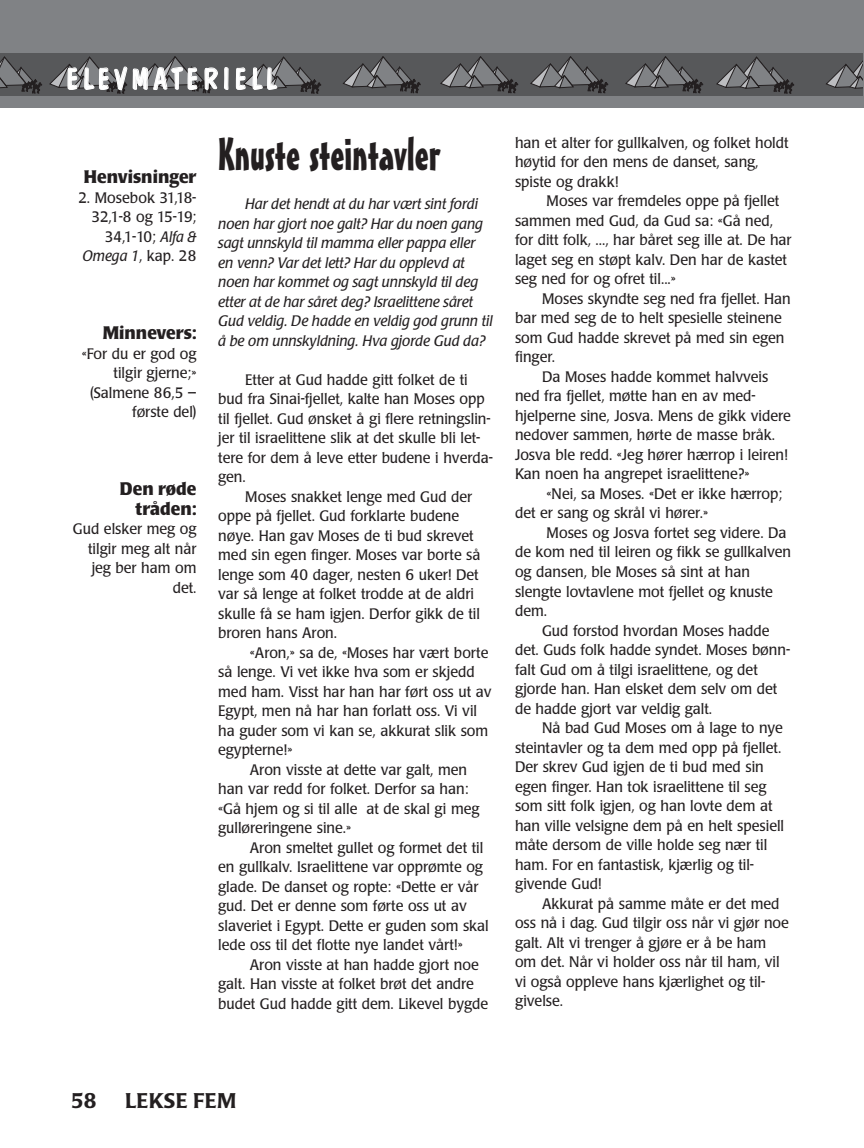
<style>
.page{position:relative;width:864px;height:1148px;background:#fff}
.page>*{position:absolute;margin:0;border:0;box-sizing:border-box;transform-origin:0 0}
.t1{font:45px "Mister Earl BT";color:#231f20}
.t2{font:30px "Dom Casual";letter-spacing:.1em;color:#fff}
.t3{font:500 21px "Poppl Laudatio";letter-spacing:.02em;color:#231f20}
.t4{font:700 18px/19.5px "Poppl Laudatio";color:#231f20;text-align:right;scale:.95 1}
.t5{font:15px/19.5px "Poppl Laudatio";color:#231f20;scale:.95 1}
.t6{font:italic 15px/19.5px "Poppl Laudatio";color:#231f20}
.s1{font-style:italic}
</style>
<div class="page">
<div style="left:0;top:0;width:864px;height:107px;background:#808285"></div>
<div style="left:0;top:53px;width:864px;height:43px;background:#57585a"></div>
<svg style="left:0;top:57px;width:42px;height:36px"></svg>
<svg style="left:50px;top:57px;width:77px;height:36px"></svg>
<svg style="left:135px;top:57px;width:77px;height:36px"></svg>
<svg style="left:244px;top:57px;width:77px;height:36px"></svg>
<svg style="left:343px;top:57px;width:77px;height:36px"></svg>
<svg style="left:441px;top:57px;width:77px;height:36px"></svg>
<svg style="left:531px;top:57px;width:77px;height:36px"></svg>
<svg style="left:626px;top:57px;width:77px;height:36px"></svg>
<svg style="left:717px;top:57px;width:77px;height:36px"></svg>
<svg style="left:826px;top:60px;width:37px;height:28px"></svg>
<hr style="left:863px;top:0;width:1px;height:107px;background:#808285">
<h2 class="t2" style="left:65px;top:67px;width:213px">ELEVMATERIELL</h2>
<p class="t4" style="left:84px;top:169px;width:120px">Henvisninger</p>
<p class="t5" style="left:78px;top:189px;width:126px;text-align:right">2. Mosebok 31,18-<br>32,1-8 og 15-19;<br>34,1-10; <span class="s1">Alfa &amp;<br>Omega 1</span>, kap. 28</p>
<p class="t4" style="left:103px;top:325px;width:100px">Minnevers:</p>
<p class="t5" style="left:82px;top:345px;width:122px;text-align:right">«For du er god og tilgir gjerne;» (Salmene 86,5 – første del)</p>
<p class="t4" style="left:120px;top:481px;width:82px">Den røde tråden:</p>
<p class="t5" style="left:73px;top:521px;width:132px;text-align:right">Gud elsker meg og tilgir meg alt når jeg ber ham om det.</p>
<h1 class="t1" style="left:218px;top:138px;width:224px">Knuste steintavler</h1>
<p class="t6" style="left:218px;top:196px;width:276px;text-indent:27px">Har det hendt at du har vært sint fordi noen har gjort noe galt? Har du noen gang sagt unnskyld til mamma eller pappa eller en venn? Var det lett? Har du opplevd at noen har kommet og sagt unnskyld til deg etter at de har såret deg? Israelittene såret Gud veldig. De hadde en veldig god grunn til å be om unnskyldning. Hva gjorde Gud da?</p>
<p class="t5" style="left:218px;top:371px;width:291px;text-indent:27px">Etter at Gud hadde gitt folket de ti bud fra Sinai-fjellet, kalte han Moses opp til fjellet. Gud ønsket å gi flere retningslin&shy;jer til israelittene slik at det skulle bli let&shy;tere for dem å leve etter budene i hverda&shy;gen.</p>
<p class="t5" style="left:218px;top:488px;width:278px;text-indent:27px">Moses snakket lenge med Gud der oppe på fjellet. Gud forklarte budene nøye. Han gav Moses de ti bud skrevet med sin egen finger. Moses var borte så lenge som 40 dager, nesten 6 uker! Det var så lenge at folket trodde at de aldri skulle få se ham igjen. Derfor gikk de til broren hans Aron.</p>
<p class="t5" style="left:250px;top:644px;width:253px">«Aron,» sa de, «Moses har vært borte</p>
<p class="t5" style="left:218px;top:664px;width:272px">så lenge. Vi vet ikke hva som er skjedd</p>
<p class="t5" style="left:218px;top:683px;width:289px">med ham. Visst har han har ført oss ut av</p>
<p class="t5" style="left:218px;top:703px;width:274px">Egypt, men nå har han forlatt oss. Vi vil</p>
<p class="t5" style="left:218px;top:722px;width:286px">ha guder som vi kan se, akkurat slik som</p>
<p class="t5" style="left:218px;top:742px;width:80px">egypterne!»</p>
<p class="t5" style="left:250px;top:761px;width:230px">Aron visste at dette var galt, men</p>
<p class="t5" style="left:218px;top:781px;width:265px">han var redd for folket. Derfor sa han:</p>
<p class="t5" style="left:218px;top:800px;width:277px">«Gå hjem og si til alle at de skal gi meg</p>
<p class="t5" style="left:218px;top:820px;width:142px">gulløreringene sine.»</p>
<p class="t5" style="left:250px;top:839px;width:247px">Aron smeltet gullet og formet det til</p>
<p class="t5" style="left:218px;top:859px;width:280px">en gullkalv. Israelittene var opprømte og</p>
<p class="t5" style="left:218px;top:878px;width:275px">glade. De danset og ropte: «Dette er vår</p>
<p class="t5" style="left:218px;top:898px;width:263px">gud. Det er denne som førte oss ut av</p>
<p class="t5" style="left:218px;top:917px;width:286px">slaveriet i Egypt. Dette er guden som skal</p>
<p class="t5" style="left:218px;top:937px;width:259px">lede oss til det flotte nye landet vårt!»</p>
<p class="t5" style="left:250px;top:956px;width:243px">Aron visste at han hadde gjort noe</p>
<p class="t5" style="left:218px;top:976px;width:271px">galt. Han visste at folket brøt det andre</p>
<p class="t5" style="left:218px;top:995px;width:286px">budet Gud hadde gitt dem. Likevel bygde</p>
<p class="t5" style="left:515px;top:134px;width:290px">han et alter for gullkalven, og folket holdt høytid for den mens de danset, sang, spiste og drakk!</p>
<p class="t5" style="left:515px;top:193px;width:293px;text-indent:32px">Moses var fremdeles oppe på fjellet sammen med Gud, da Gud sa: «Gå ned, for ditt folk, ..., har båret seg ille at. De har laget seg en støpt kalv. Den har de kastet seg ned for og ofret til...»</p>
<p class="t5" style="left:542px;top:290px;width:263px">Moses skyndte seg ned fra fjellet. Han</p>
<p class="t5" style="left:515px;top:310px;width:282px">bar med seg de to helt spesielle steinene</p>
<p class="t5" style="left:515px;top:329px;width:285px">som Gud hadde skrevet på med sin egen</p>
<p class="t5" style="left:515px;top:349px;width:44px">finger.</p>
<p class="t5" style="left:542px;top:368px;width:240px">Da Moses hadde kommet halvveis</p>
<p class="t5" style="left:515px;top:388px;width:255px">ned fra fjellet, møtte han en av med-</p>
<p class="t5" style="left:515px;top:407px;width:292px">hjelperne sine, Josva. Mens de gikk videre</p>
<p class="t5" style="left:515px;top:427px;width:275px">nedover sammen, hørte de masse bråk.</p>
<p class="t5" style="left:515px;top:446px;width:289px">Josva ble redd. «Jeg hører hærrop i leiren!</p>
<p class="t5" style="left:515px;top:466px;width:249px">Kan noen ha angrepet israelittene?»</p>
<p class="t5" style="left:547px;top:485px;width:250px">«Nei, sa Moses. «Det er ikke hærrop;</p>
<p class="t5" style="left:515px;top:505px;width:205px">det er sang og skrål vi hører.»</p>
<p class="t5" style="left:547px;top:524px;width:254px">Moses og Josva fortet seg videre. Da</p>
<p class="t5" style="left:515px;top:544px;width:292px">de kom ned til leiren og fikk se gullkalven</p>
<p class="t5" style="left:515px;top:563px;width:249px">og dansen, ble Moses så sint at han</p>
<p class="t5" style="left:515px;top:583px;width:273px">slengte lovtavlene mot fjellet og knuste</p>
<p class="t5" style="left:515px;top:602px;width:35px">dem.</p>
<p class="t5" style="left:542px;top:622px;width:241px">Gud forstod hvordan Moses hadde</p>
<p class="t5" style="left:515px;top:641px;width:291px">det. Guds folk hadde syndet. Moses bønn-</p>
<p class="t5" style="left:515px;top:661px;width:257px">falt Gud om å tilgi israelittene, og det</p>
<p class="t5" style="left:515px;top:680px;width:278px">gjorde han. Han elsket dem selv om det</p>
<p class="t5" style="left:515px;top:700px;width:209px">de hadde gjort var veldig galt.</p>
<p class="t5" style="left:542px;top:719px;width:255px">Nå bad Gud Moses om å lage to nye</p>
<p class="t5" style="left:515px;top:739px;width:282px">steintavler og ta dem med opp på fjellet.</p>
<p class="t5" style="left:515px;top:758px;width:263px">Der skrev Gud igjen de ti bud med sin</p>
<p class="t5" style="left:515px;top:778px;width:266px">egen finger. Han tok israelittene til seg</p>
<p class="t5" style="left:515px;top:797px;width:272px">som sitt folk igjen, og han lovte dem at</p>
<p class="t5" style="left:515px;top:817px;width:285px">han ville velsigne dem på en helt spesiell</p>
<p class="t5" style="left:515px;top:836px;width:267px">måte dersom de ville holde seg nær til</p>
<p class="t5" style="left:515px;top:856px;width:253px">ham. For en fantastisk, kjærlig og til-</p>
<p class="t5" style="left:515px;top:875px;width:93px">givende Gud!</p>
<p class="t5" style="left:542px;top:895px;width:252px">Akkurat på samme måte er det med</p>
<p class="t5" style="left:515px;top:914px;width:290px">oss nå i dag. Gud tilgir oss når vi gjør noe</p>
<p class="t5" style="left:515px;top:934px;width:266px">galt. Alt vi trenger å gjøre er å be ham</p>
<p class="t5" style="left:515px;top:953px;width:280px">om det. Når vi holder oss når til ham, vil</p>
<p class="t5" style="left:515px;top:973px;width:265px">vi også oppleve hans kjærlighet og til-</p>
<p class="t5" style="left:515px;top:992px;width:52px">givelse.</p>
<h3 class="t3" style="left:71px;top:1091px;width:27px">58</h3>
<h3 class="t3" style="left:125px;top:1091px;width:113px">LEKSE FEM</h3>
</div>
